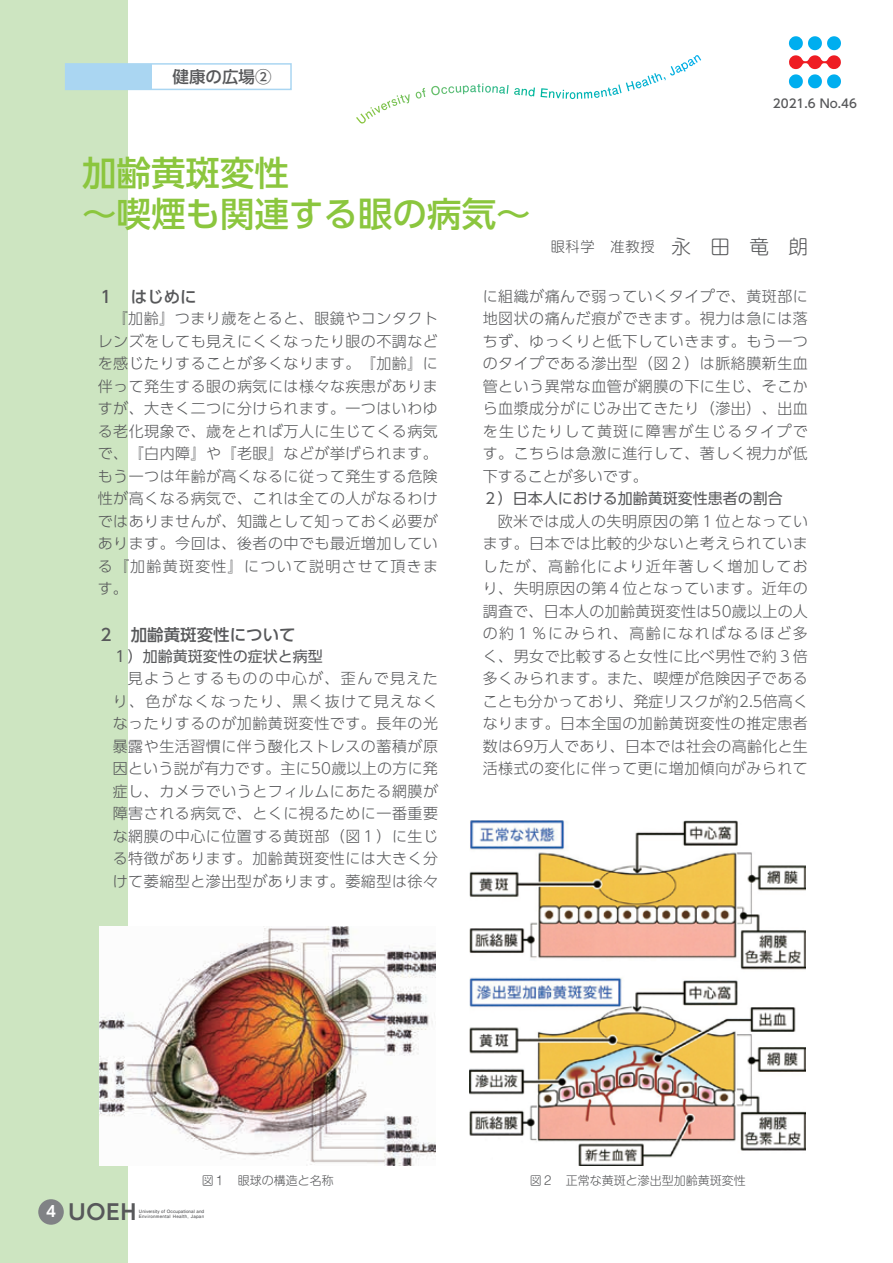
<style>
.page{position:relative;width:893px;height:1263px;background:#fff}
.page>*{position:absolute;margin:0;border:0;box-sizing:border-box;transform-origin:0 0}
.t1{font:500 34.5px/41.2px "UD Shin Go Pro";color:#8bc63e}
.t2{font:700 21px "UD Shin Go Pro De";color:#57585a}
.t3{font:500 16.5px "UD Shin Go Pro";color:#57585a}
.t4{font:300 15px/22.5px "UD Shin Go Pro";letter-spacing:.035em;color:#57585a;text-align:justify}
.t5{font:15px "UD Shin Go Pro";color:#57585a}
.t6{font:300 14.25px "UD Shin M Go Pro";letter-spacing:.05em;color:#57585a}
.t7{font:300 12px "Shin M Go Pro";color:#57585a}
.t8{font:500 12px "UD Shin Go Pro";color:#57585a}
.t9{font:700 4.5px/5.2px "Futo Go B101 Pro";letter-spacing:.01em;color:#57585a}
.s1{font-size:19.5px}
.s2{font-size:15px;color:#fff}
</style>
<div class="page">
<div style="left:0;top:0;width:128px;height:1263px;background:#cde5c1"></div>
<div style="left:65px;top:63px;width:227px;height:27px;border:2px solid #aad6f2"></div>
<div style="left:66px;top:64px;width:86px;height:25px;background:#aad6f2"></div>
<div style="left:38px;top:1199px;width:26px;height:26px;background:#808285;border-radius:50%"></div>
<svg style="left:789px;top:36px;width:52px;height:52px"></svg>
<svg style="left:642px;top:55px;width:59px;height:32px"></svg>
<img style="left:100px;top:926px;width:336px;height:240px">
<img style="left:470px;top:821px;width:336px;height:345px">
<p class="t3" style="left:173px;top:64px;width:100px">健康の広場②</p>
<h1 class="t1" style="left:82px;top:151px;width:450px">加齢黄斑変性<br>～喫煙も関連する眼の病気～</h1>
<p class="t8" style="left:773px;top:93px;width:86px">2021.6 No.46</p>
<p class="t6" style="left:551px;top:235px;width:259px">眼科学　准教授 <span class="s1">永　田　竜　朗</span></p>
<p class="t3" style="left:98px;top:284px;width:101px">１　はじめに</p>
<p class="t4" style="left:98px;top:307px;width:342px;text-indent:15px">『加齢』つまり歳をとると、眼鏡やコンタクトレンズをしても見えにくくなったり眼の不調などを感じたりすることが多くなります。『加齢』に伴って発生する眼の病気には様々な疾患がありますが、大きく二つに分けられます。一つはいわゆる老化現象で、歳をとれば万人に生じてくる病気で、『白内障』や『老眼』などが挙げられます。もう一つは年齢が高くなるに従って発生する危険性が高くなる病気で、これは全ての人がなるわけではありませんが、知識として知っておく必要があります。今回は、後者の中でも最近増加している『加齢黄斑変性』について説明させて頂きます。</p>
<p class="t3" style="left:98px;top:621px;width:200px">２　加齢黄斑変性について</p>
<p class="t5" style="left:113px;top:644px;width:212px">１）加齢黄斑変性の症状と病型</p>
<p class="t4" style="left:113px;top:667px;width:327px;text-indent:15px">見ようとするものの中心が、歪んで見えたり、色がなくなったり、黒く抜けて見えなくなったりするのが加齢黄斑変性です。長年の光暴露や生活習慣に伴う酸化ストレスの蓄積が原因という説が有力です。主に50歳以上の方に発症し、カメラでいうとフィルムにあたる網膜が障害される病気で、とくに視るために一番重要な網膜の中心に位置する黄斑部（図１）に生じる特徴があります。加齢黄斑変性には大きく分けて萎縮型と滲出型があります。萎縮型は徐々</p>
<p class="t4" style="left:483px;top:284px;width:327px">に組織が痛んで弱っていくタイプで、黄斑部に地図状の痛んだ痕ができます。視力は急には落ちず、ゆっくりと低下していきます。もう一つのタイプである滲出型（図２）は脈絡膜新生血管という異常な血管が網膜の下に生じ、そこから血漿成分がにじみ出てきたり（滲出）、出血を生じたりして黄斑に障害が生じるタイプです。こちらは急激に進行して、著しく視力が低下することが多いです。</p>
<p class="t5" style="left:483px;top:486px;width:301px">２）日本人における加齢黄斑変性患者の割合</p>
<p class="t4" style="left:483px;top:509px;width:327px;text-indent:15px">欧米では成人の失明原因の第１位となっています。日本では比較的少ないと考えられていましたが、高齢化により近年著しく増加しており、失明原因の第４位となっています。近年の調査で、日本人の加齢黄斑変性は50歳以上の人の約１％にみられ、高齢になればなるほど多く、男女で比較すると女性に比べ男性で約３倍多くみられます。また、喫煙が危険因子であることも分かっており、発症リスクが約2.5倍高くなります。日本全国の加齢黄斑変性の推定患者数は69万人であり、日本では社会の高齢化と生活様式の変化に伴って更に増加傾向がみられて</p>
<p class="t7" style="left:202px;top:1170px;width:133px">図１　眼球の構造と名称</p>
<p class="t7" style="left:530px;top:1170px;width:217px">図２　正常な黄斑と滲出型加齢黄斑変性</p>
<h2 class="t2" style="left:46px;top:1195px;width:91px"><span class="s2">4</span> UOEH</h2>
<p class="t9" style="left:139px;top:1208px;width:67px">University of Occupational and<br>Environmental Health, Japan</p>
</div>
